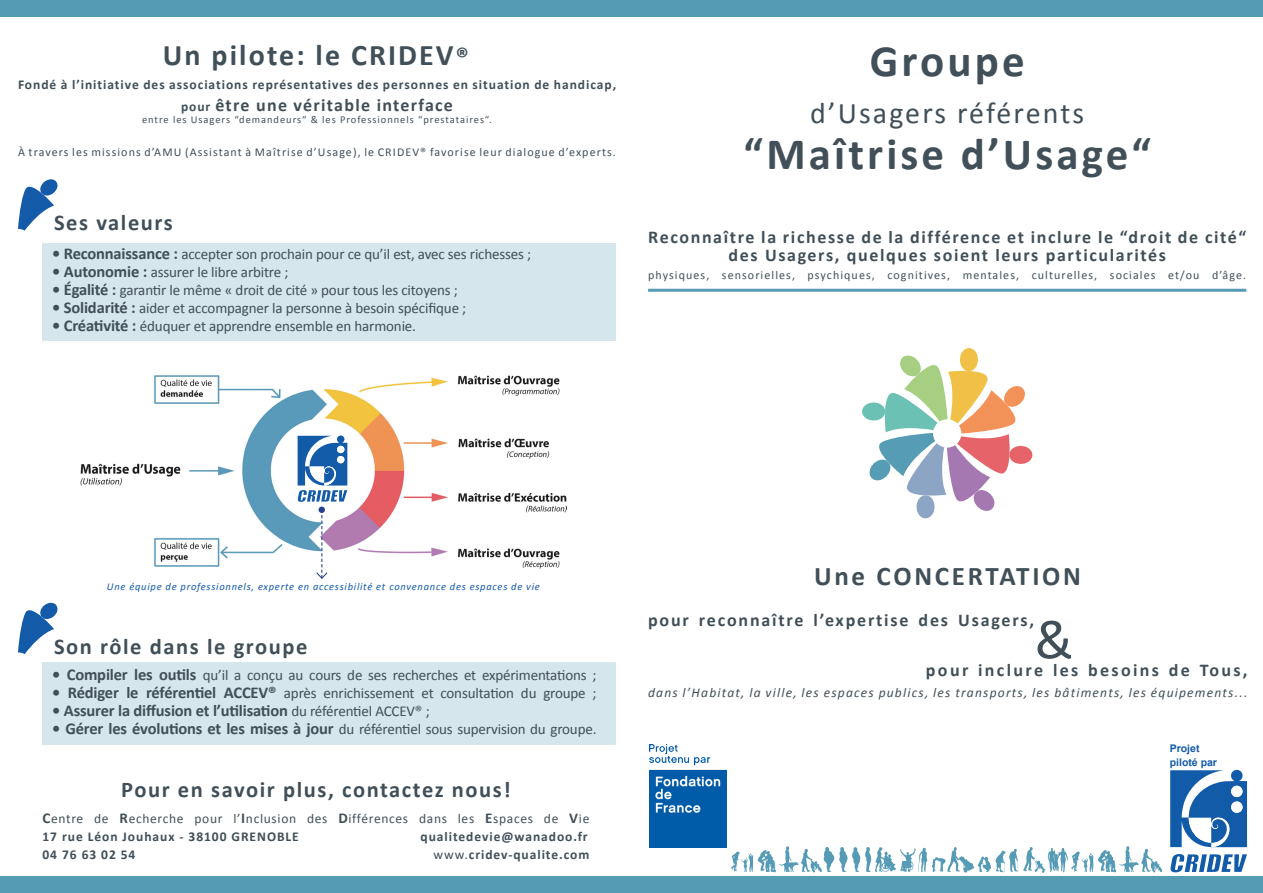
<style>
.page{position:relative;width:1263px;height:893px;background:#fff}
.page>*{position:absolute;margin:0;border:0;box-sizing:border-box;transform-origin:0 0}
.t1{font:57px "Calibri";color:#414f58}
.t2{font:700 45px "Calibri";letter-spacing:.07em;color:#414f58}
.t3{font:700 30px "Calibri";letter-spacing:.07em;color:#414f58}
.t4{font:30px "Calibri";letter-spacing:.065em;color:#414f58}
.t5{font:700 27px "Calibri";letter-spacing:.1em;color:#414f58}
.t6{font:700 22.5px "Calibri";letter-spacing:.07em;color:#414f58}
.t7{font:700 18px "Calibri";letter-spacing:.09em;color:#414f58}
.t8{font:700 18px "Calibri";letter-spacing:.07em;color:#414f58}
.t9{font:700 18px "Calibri";letter-spacing:.13em;color:#414f58}
.t10{font:700 16.5px "Calibri";letter-spacing:-.01em;color:#414f58}
.t11{font:15px "Calibri";letter-spacing:-.01em;color:#414f58}
.t12{font:700 13.5px "Calibri";letter-spacing:.07em;color:#414f58}
.t13{font:italic 13.5px "Calibri";letter-spacing:.09em;color:#414f58}
.t14{font:13.5px "Calibri";letter-spacing:.05em;color:#414f58}
.t15{font:12px "Calibri";letter-spacing:.09em;color:#414f58}
.t16{font:italic 10.5px "Calibri";letter-spacing:.07em;color:#135aa8}
.t17{font:10.5px "Calibri";letter-spacing:.09em;color:#414f58}
.t18{font:700 10.5px "Arial";color:#135aa8}
.s1{font-size:25.5px}
.s2{font-size:13.5px}
.s3{font-weight:700;font-size:16.5px}
.s4{font-weight:400;font-size:15px}
.s5{font-weight:700;font-size:15px}
.s6{font-weight:400}
</style>
<div class="page">
<div style="left:0;top:876px;width:1263px;height:17px;background:#569bb4"></div>
<div style="left:0;top:0;width:1263px;height:17px;background:#569bb4"></div>
<svg style="left:862px;top:348px;width:171px;height:171px"></svg>
<svg style="left:1170px;top:770px;width:77px;height:77px"></svg>
<svg style="left:1170px;top:854px;width:77px;height:18px"></svg>
<svg style="left:731px;top:846px;width:431px;height:27px"></svg>
<img style="left:650px;top:745px;width:77px;height:102px">
<div style="left:43px;top:243px;width:573px;height:98px;background:#d5e6ec"></div>
<svg style="left:18px;top:179px;width:40px;height:52px"></svg>
<div style="left:43px;top:663px;width:573px;height:82px;background:#d5e6ec"></div>
<svg style="left:18px;top:603px;width:40px;height:51px"></svg>
<hr style="left:648px;top:289px;width:598px;height:3px;background:#569bb4">
<img style="left:80px;top:375px;width:486px;height:194px">
<div style="left:298px;top:429px;width:49px;height:76px;background:#fff"></div>
<svg style="left:298px;top:435px;width:49px;height:144px"></svg>
<p class="t3" style="left:163px;top:36px;width:307px">Un pilote: le CRIDEV<span class="s1">®</span></p>
<p class="t12" style="left:18px;top:76px;width:600px">Fondé à l’initiative des associations représentatives des personnes en situation de handicap,</p>
<p class="t8" style="left:181px;top:93px;width:273px"><span class="s2">pour</span> être une véritable interface</p>
<p class="t17" style="left:142px;top:113px;width:351px">entre les Usagers “demandeurs“ &amp; les Professionnels “prestataires“.</p>
<p class="t15" style="left:18px;top:144px;width:599px">À travers les missions d’AMU (Assistant à Maîtrise d’Usage), le CRIDEV® favorise leur dialogue d’experts.</p>
<p class="t6" style="left:54px;top:209px;width:120px">Ses valeurs</p>
<p class="t11" style="left:52px;top:244px;width:480px"><span class="s3">• Reconnaissance :</span> accepter son prochain pour ce qu’il est, avec ses richesses ;</p>
<p class="t11" style="left:52px;top:262px;width:238px"><span class="s3">• Autonomie :</span> assurer le libre arbitre ;</p>
<p class="t11" style="left:52px;top:280px;width:407px"><span class="s3">• Égalité :</span> garantir le même « droit de cité » pour tous les citoyens ;</p>
<p class="t11" style="left:52px;top:298px;width:415px"><span class="s3">• Solidarité :</span> aider et accompagner la personne à besoin spécifique ;</p>
<p class="t11" style="left:52px;top:316px;width:365px"><span class="s3">• Créativité :</span> éduquer et apprendre ensemble en harmonie.</p>
<p class="t2" style="left:870px;top:33px;width:157px">Groupe</p>
<p class="t4" style="left:810px;top:94px;width:275px">d’Usagers référents</p>
<p class="t2" style="left:744px;top:126px;width:409px">“Maîtrise d’Usage“</p>
<p class="t7" style="left:648px;top:226px;width:599px">Reconnaître la richesse de la différence et inclure le “droit de cité“</p>
<p class="t7" style="left:728px;top:244px;width:439px">des Usagers, quelques soient leurs particularités</p>
<p class="t15" style="left:648px;top:268px;width:599px">physiques, sensorielles, psychiques, cognitives, mentales, culturelles, sociales et/ou d’âge.</p>
<p class="t16" style="left:107px;top:579px;width:434px">Une équipe de professionnels, experte en accessibilité et convenance des espaces de vie</p>
<p class="t6" style="left:54px;top:632px;width:255px">Son rôle dans le groupe</p>
<p class="t11" style="left:52px;top:666px;width:546px"><span class="s3">• Compiler les outils</span> qu’il a conçu au cours de ses recherches et expérimentations ;</p>
<p class="t11" style="left:52px;top:684px;width:546px"><span class="s3">• Rédiger le référentiel ACCEV®</span> après enrichissement et consultation du groupe ;</p>
<p class="t10" style="left:52px;top:700px;width:379px">• Assurer la diffusion et l’utilisation <span class="s4">du référentiel ACCEV® ;</span></p>
<p class="t11" style="left:52px;top:720px;width:546px"><span class="s3">• Gérer les évolutions et les mises à jour</span> du référentiel sous supervision du groupe.</p>
<p class="t6" style="left:121px;top:775px;width:391px">Pour en savoir plus, contactez nous!</p>
<p class="t14" style="left:43px;top:810px;width:548px"><span class="s5">C</span>entre de <span class="s5">R</span>echerche pour l’<span class="s5">I</span>nclusion des <span class="s5">D</span>ifférences dans les <span class="s5">E</span>spaces de <span class="s5">V</span>ie</p>
<p class="t12" style="left:43px;top:828px;width:258px">17 rue Léon Jouhaux - 38100 GRENOBLE</p>
<p class="t12" style="left:421px;top:828px;width:169px">qualitedevie@wanadoo.fr</p>
<p class="t12" style="left:43px;top:846px;width:94px">04 76 63 02 54</p>
<p class="t12" style="left:433px;top:846px;width:157px"><span class="s6">www.</span>cridev-qualite.com</p>
<p class="t5" style="left:814px;top:559px;width:268px">Une CONCERTATION</p>
<p class="t7" style="left:648px;top:608px;width:387px">pour reconnaître l’expertise des Usagers,</p>
<p class="t9" style="left:926px;top:659px;width:323px">pour inclure les besoins de Tous,</p>
<p class="t1" style="left:1034px;top:603px;width:40px">&amp;</p>
<p class="t13" style="left:648px;top:683px;width:601px">dans l’Habitat, la ville, les espaces publics, les transports, les bâtiments, les équipements...</p>
<p class="t18" style="left:1170px;top:742px;width:31px">Projet</p>
<p class="t18" style="left:1170px;top:755px;width:49px">piloté par</p>
</div>
